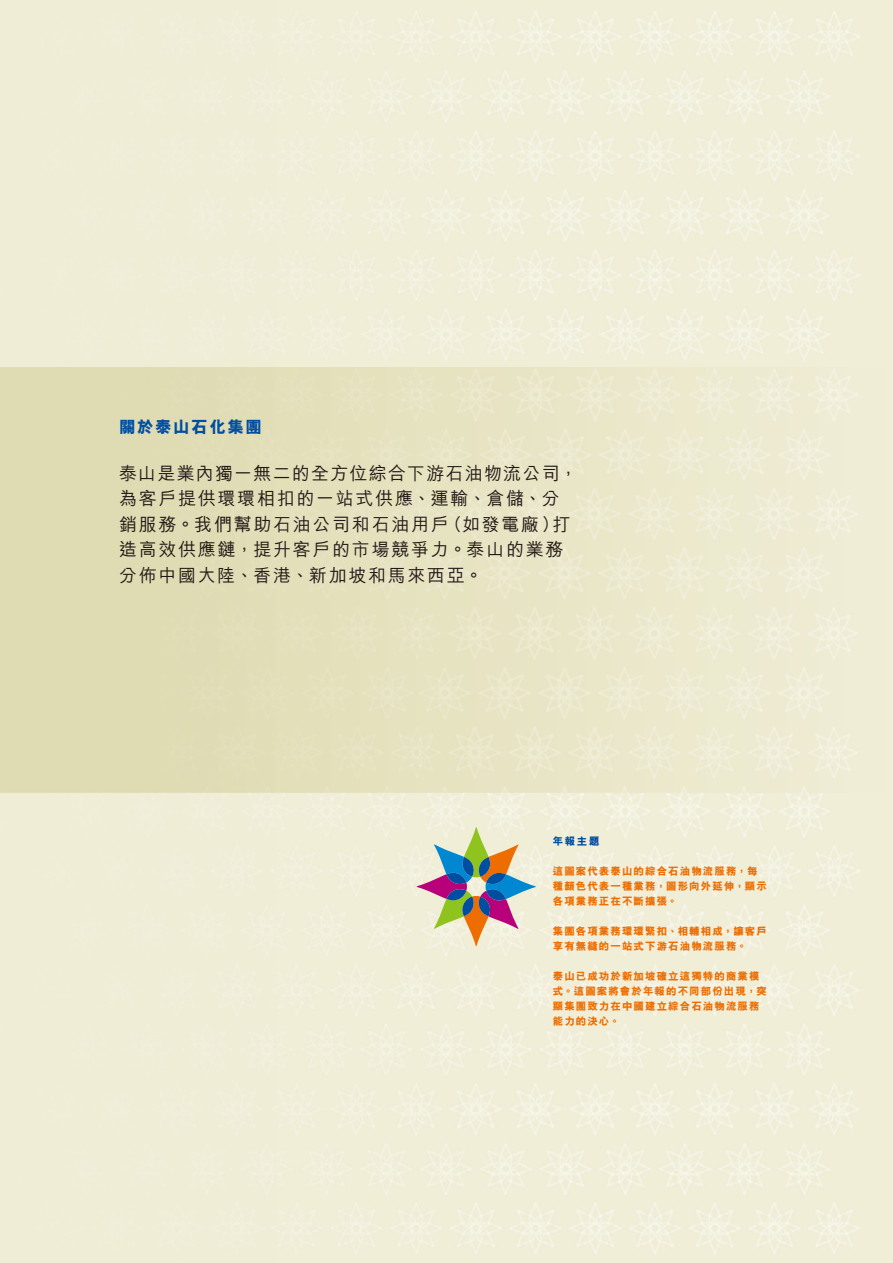
<style>
.page{position:relative;width:893px;height:1263px;background:#fff}
.page>*{position:absolute;margin:0;border:0;box-sizing:border-box;transform-origin:0 0}
.t1{font:18px/25.5px "M Hei HK Medium E Ten B5 H";letter-spacing:.095em;color:#231916}
.t2{font:16.5px "M Hei HK Xbold E Ten B5 H";letter-spacing:.095em;color:#004ea2}
.t3{font:10.5px/15px "M Hei HK Xbold E Ten B5 H";letter-spacing:.1em;color:#ed6d00}
.t4{font:10.5px "M Hei HK Xbold E Ten B5 H";color:#004ea2}
</style>
<div class="page">
<img style="left:0;top:0;width:893px;height:1263px">
<svg style="left:417px;top:827px;width:119px;height:119px;background:#bebaae"></svg>
<img style="left:0;top:368px;width:893px;height:425px">
<h2 class="t2" style="left:119px;top:421px;width:144px">關於泰山石化集團</h2>
<h1 class="t1" style="left:119px;top:462px;width:460px">泰山是業內獨一無二的全方位綜合下游石油物流公司，為客戶提供環環相扣的一站式供應、運輸、倉儲、分銷服務。我們幫助石油公司和石油用戶（如發電廠）打造高效供應鏈，提升客戶的市場競爭力。泰山的業務分佈中國大陸、香港、新加坡和馬來西亞。</h1>
<p class="t4" style="left:553px;top:837px;width:48px">年報主題</p>
<p class="t3" style="left:553px;top:865px;width:216px">這圖案代表泰山的綜合石油物流服務，每種顏色代表一種業務，圖形向外延伸，顯示各項業務正在不斷擴張。</p>
<p class="t3" style="left:553px;top:925px;width:216px">集團各項業務環環緊扣、相輔相成，讓客戶享有無縫的一站式下游石油物流服務。</p>
<p class="t3" style="left:553px;top:970px;width:216px">泰山已成功於新加坡確立這獨特的商業模式。這圖案將會於年報的不同部份出現，突顯集團致力在中國建立綜合石油物流服務能力的決心。</p>
</div>
